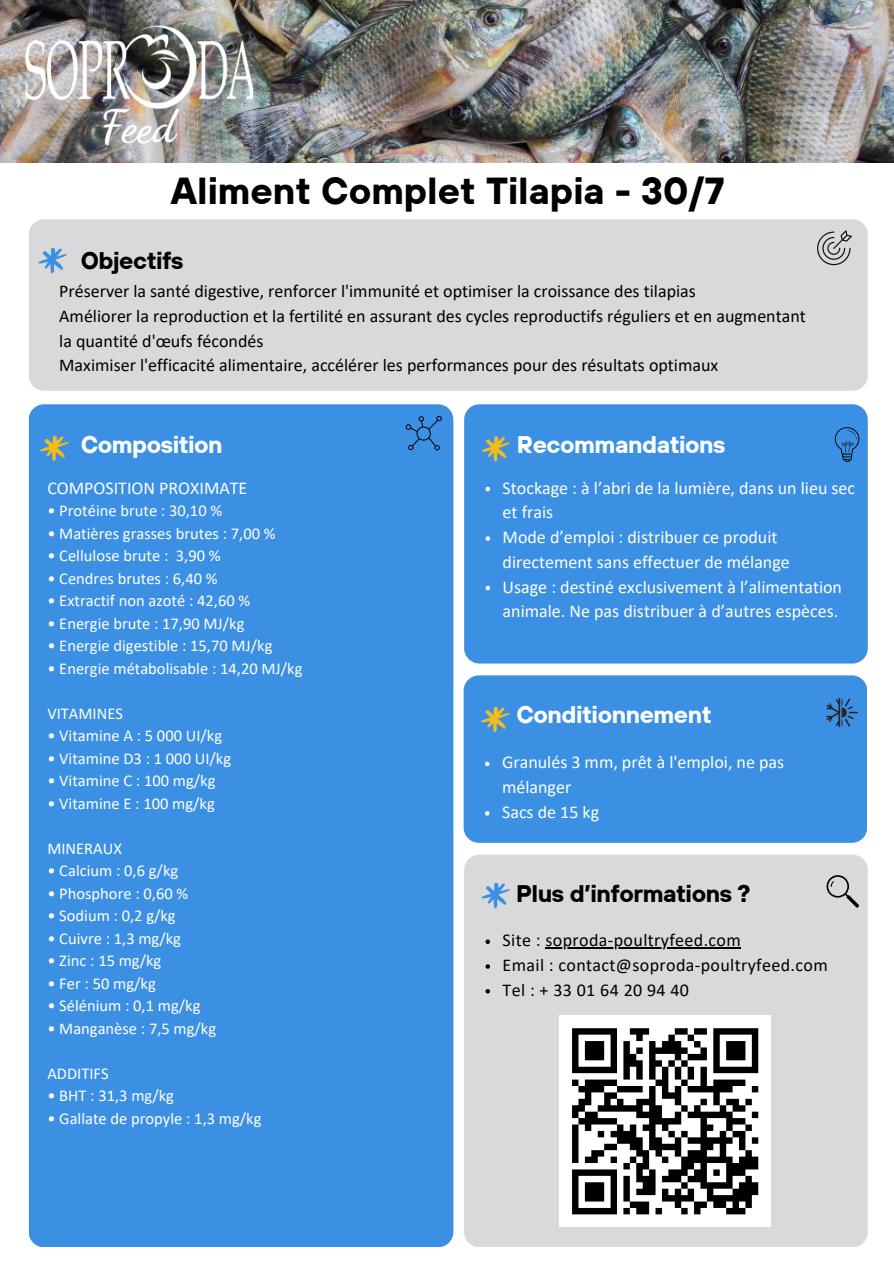
<style>
.page{position:relative;width:894px;height:1264px;background:#fff}
.page>*{position:absolute;margin:0;border:0;box-sizing:border-box;transform-origin:0 0}
.t1{font:700 37.5px "TT Hoves";color:#000}
.t2{font:700 24px "TT Hoves";letter-spacing:-.02em;color:#fff}
.t3{font:700 24px "TT Hoves";letter-spacing:-.02em;color:#000}
.t4{font:18px/24.8px "Calibri";color:#000}
.t5{font:18px/24.8px "Calibri";color:#fff}
.t6{font:18px "Calibri";letter-spacing:.02em;color:#000}
.t7{font:16.5px "Calibri";color:#fff}
</style>
<div class="page">
<div style="left:29px;top:219px;width:838px;height:172px;background:#d9d9d9;border-radius:15px"></div>
<svg style="left:38px;top:248px;width:28px;height:25px"></svg>
<img style="left:0;top:0;width:893px;height:162px">
<img style="left:19px;top:6px;width:233px;height:157px">
<svg style="left:817px;top:230px;width:34px;height:35px"></svg>
<div style="left:464px;top:404px;width:403px;height:259px;background:#3c90e4;border-radius:15px"></div>
<div style="left:464px;top:854px;width:403px;height:393px;background:#d9d9d9;border-radius:15px"></div>
<svg style="left:481px;top:883px;width:28px;height:25px"></svg>
<svg style="left:834px;top:427px;width:25px;height:35px"></svg>
<svg style="left:481px;top:436px;width:28px;height:25px"></svg>
<svg style="left:826px;top:875px;width:33px;height:32px"></svg>
<svg style="left:485px;top:487px;width:5px;height:4px"></svg>
<svg style="left:485px;top:536px;width:5px;height:5px"></svg>
<svg style="left:485px;top:586px;width:5px;height:4px"></svg>
<svg style="left:485px;top:939px;width:5px;height:5px"></svg>
<hr style="left:545px;top:947px;width:196px;height:1px;background:#000">
<svg style="left:485px;top:964px;width:5px;height:4px"></svg>
<svg style="left:485px;top:989px;width:5px;height:4px"></svg>
<div style="left:559px;top:1015px;width:211px;height:212px;background:#fff"></div>
<svg style="left:572px;top:1028px;width:187px;height:187px"></svg>
<div style="left:29px;top:404px;width:424px;height:843px;background:#3c90e4;border-radius:15px"></div>
<svg style="left:40px;top:435px;width:28px;height:26px"></svg>
<svg style="left:405px;top:416px;width:36px;height:34px"></svg>
<div style="left:463px;top:675px;width:404px;height:167px;background:#3c90e4;border-radius:15px"></div>
<svg style="left:481px;top:706px;width:29px;height:27px"></svg>
<svg style="left:826px;top:698px;width:31px;height:29px"></svg>
<svg style="left:485px;top:761px;width:4px;height:5px"></svg>
<svg style="left:485px;top:811px;width:4px;height:4px"></svg>
<p class="t1" style="left:171px;top:166px;width:555px">Aliment Complet Tilapia - 30/7</p>
<p class="t3" style="left:81px;top:245px;width:104px">Objectifs</p>
<h1 class="t4" style="left:59px;top:280px;width:638px">Préserver la santé digestive, renforcer l'immunité et optimiser la croissance des tilapias</h1>
<p class="t4" style="left:59px;top:305px;width:748px">Améliorer la reproduction et la fertilité en assurant des cycles reproductifs réguliers et en augmentant la quantité d'œufs fécondés</p>
<h2 class="t4" style="left:59px;top:354px;width:660px">Maximiser l'efficacité alimentaire, accélérer les performances pour des résultats optimaux</h2>
<p class="t2" style="left:81px;top:429px;width:143px">Composition</p>
<p class="t5" style="left:47px;top:476px;width:201px">COMPOSITION PROXIMATE</p>
<p class="t7" style="left:47px;top:503px;width:176px">• Protéine brute : 30,10 %</p>
<p class="t7" style="left:47px;top:526px;width:230px">• Matières grasses brutes : 7,00 %</p>
<p class="t7" style="left:47px;top:548px;width:122px">• Cellulose brute :</p>
<p class="t7" style="left:176px;top:548px;width:46px">3,90 %</p>
<p class="t7" style="left:47px;top:571px;width:172px">• Cendres brutes : 6,40 %</p>
<p class="t7" style="left:47px;top:593px;width:204px">• Extractif non azoté : 42,60 %</p>
<p class="t7" style="left:47px;top:616px;width:198px">• Energie brute : 17,90 MJ/kg</p>
<p class="t7" style="left:47px;top:638px;width:227px">• Energie digestible : 15,70 MJ/kg</p>
<p class="t7" style="left:47px;top:661px;width:256px">• Energie métabolisable : 14,20 MJ/kg</p>
<p class="t7" style="left:47px;top:706px;width:77px">VITAMINES</p>
<p class="t7" style="left:47px;top:728px;width:176px">• Vitamine A : 5 000 UI/kg</p>
<p class="t7" style="left:47px;top:751px;width:185px">• Vitamine D3 : 1 000 UI/kg</p>
<p class="t7" style="left:47px;top:773px;width:170px">• Vitamine C : 100 mg/kg</p>
<p class="t7" style="left:47px;top:796px;width:169px">• Vitamine E : 100 mg/kg</p>
<p class="t7" style="left:47px;top:841px;width:76px">MINERAUX</p>
<p class="t7" style="left:47px;top:863px;width:132px">• Calcium : 0,6 g/kg</p>
<p class="t7" style="left:47px;top:886px;width:142px">• Phosphore : 0,60 %</p>
<p class="t7" style="left:47px;top:908px;width:130px">• Sodium : 0,2 g/kg</p>
<p class="t7" style="left:47px;top:931px;width:135px">• Cuivre : 1,3 mg/kg</p>
<p class="t7" style="left:47px;top:953px;width:115px">• Zinc : 15 mg/kg</p>
<p class="t7" style="left:47px;top:976px;width:110px">• Fer : 50 mg/kg</p>
<p class="t7" style="left:47px;top:998px;width:154px">• Sélénium : 0,1 mg/kg</p>
<p class="t7" style="left:47px;top:1021px;width:170px">• Manganèse : 7,5 mg/kg</p>
<p class="t7" style="left:47px;top:1066px;width:63px">ADDITIFS</p>
<p class="t7" style="left:47px;top:1088px;width:128px">• BHT : 31,3 mg/kg</p>
<p class="t7" style="left:47px;top:1111px;width:215px">• Gallate de propyle : 1,3 mg/kg</p>
<p class="t2" style="left:517px;top:428px;width:210px">Recommandations</p>
<p class="t5" style="left:502px;top:476px;width:354px">Stockage : à l’abri de la lumière, dans un lieu sec et frais</p>
<p class="t5" style="left:502px;top:526px;width:288px">Mode d’emploi : distribuer ce produit directement sans effectuer de mélange</p>
<p class="t5" style="left:502px;top:575px;width:341px">Usage : destiné exclusivement à l’alimentation animale. Ne pas distribuer à d’autres espèces.</p>
<h2 class="t2" style="left:516px;top:699px;width:197px">Conditionnement</h2>
<p class="t5" style="left:502px;top:751px;width:283px">Granulés 3 mm, prêt à l'emploi, ne pas mélanger</p>
<p class="t5" style="left:502px;top:801px;width:98px">Sacs de 15 kg</p>
<p class="t3" style="left:516px;top:878px;width:236px">Plus d’informations ?</p>
<h2 class="t6" style="left:502px;top:932px;width:240px">Site : soproda-poultryfeed.com</h2>
<p class="t6" style="left:502px;top:957px;width:326px">Email : contact@soproda-poultryfeed.com</p>
<p class="t6" style="left:502px;top:982px;width:188px">Tel : + 33 01 64 20 94 40</p>
</div>
